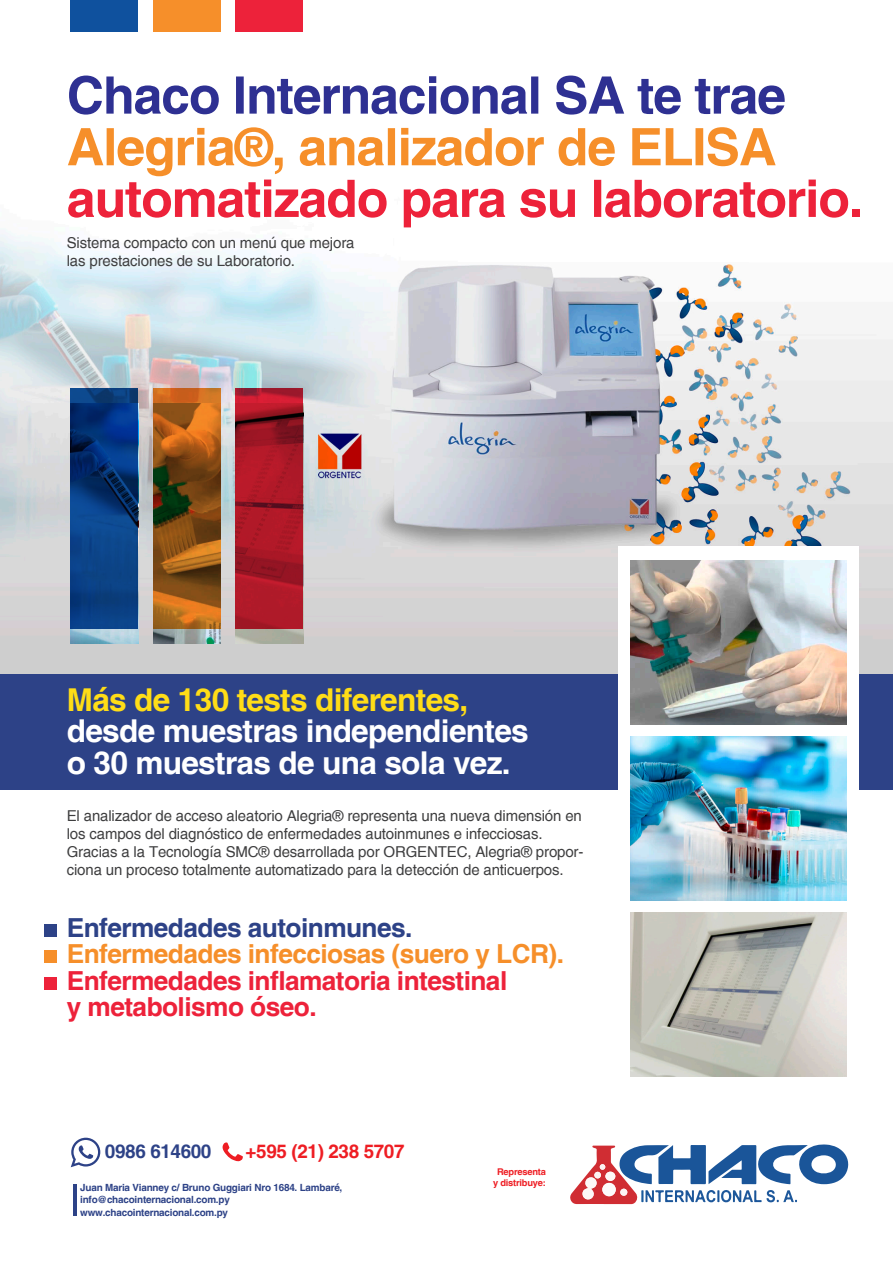
<style>
.page{position:relative;width:893px;height:1263px;background:#fff}
.page>*{position:absolute;margin:0;border:0;box-sizing:border-box;transform-origin:0 0}
.t1{font:700 51.6px "Helvetica";letter-spacing:-.02em;color:#ed223a}
.t2{font:700 51.6px "Helvetica";letter-spacing:-.02em;color:#2e3092}
.t3{font:700 51.6px "Helvetica";letter-spacing:-.02em;color:#f68f2a}
.t4{font:700 31.5px/31.5px "Helvetica";letter-spacing:-.02em;color:#fff}
.t5{font:700 31.5px "Helvetica";letter-spacing:-.02em;color:#ffdd17}
.t6{font:700 26.25px/26.2px "Helvetica";letter-spacing:-.02em;color:#ed223a}
.t7{font:700 26.25px "Helvetica";letter-spacing:-.02em;color:#f68f2a}
.t8{font:700 26.25px "Helvetica";letter-spacing:-.02em;color:#2d4287}
.t9{font:700 18.9px "Helvetica";letter-spacing:-.02em;color:#ee1d23}
.t10{font:700 18.9px "Helvetica";letter-spacing:-.02em;color:#2d4287}
.t11{font:15px/18px "Helvetica";letter-spacing:-.01em;color:#3e3e3f}
.t12{font:700 9.9px/12.1px "Helvetica";letter-spacing:-.02em;color:#2d4287}
.t13{font:700 9.3px/11.1px "Helvetica";letter-spacing:-.02em;color:#ee1d23;text-align:center}
</style>
<div class="page">
<div style="left:0;top:673px;width:893px;height:117px;background:#2d4287"></div>
<img style="left:0;top:228px;width:893px;height:445px">
<div style="left:618px;top:546px;width:240px;height:548px;background:#fff"></div>
<div style="left:71px;top:0;width:67px;height:32px;background:#0f519e"></div>
<div style="left:153px;top:0;width:68px;height:32px;background:#f68f2a"></div>
<div style="left:236px;top:0;width:67px;height:32px;background:#ed223a"></div>
<svg style="left:71px;top:1138px;width:29px;height:29px"></svg>
<svg style="left:223px;top:1142px;width:20px;height:20px"></svg>
<hr style="left:74px;top:1184px;width:3px;height:31px;background:#2d4287">
<svg style="left:570px;top:1144px;width:279px;height:60px"></svg>
<img style="left:71px;top:628px;width:67px;height:16px">
<img style="left:631px;top:561px;width:215px;height:163px">
<img style="left:631px;top:737px;width:215px;height:163px">
<img style="left:631px;top:913px;width:215px;height:163px">
<img style="left:153px;top:628px;width:68px;height:16px">
<img style="left:236px;top:628px;width:67px;height:16px">
<svg style="left:153px;top:388px;width:68px;height:240px;background:#905517"></svg>
<svg style="left:71px;top:388px;width:67px;height:240px;background:#07397d"></svg>
<svg style="left:236px;top:388px;width:67px;height:240px;background:#a51726"></svg>
<div style="left:44px;top:924px;width:13px;height:13px;background:#2d4287"></div>
<div style="left:44px;top:978px;width:13px;height:12px;background:#ed223a"></div>
<div style="left:44px;top:950px;width:13px;height:12px;background:#f68f2a"></div>
<h1 class="t2" style="left:67px;top:64px;width:721px">Chaco Internacional SA te trae</h1>
<h1 class="t3" style="left:67px;top:115px;width:711px">Alegria®, analizador de ELISA</h1>
<h1 class="t1" style="left:67px;top:167px;width:798px">automatizado para su laboratorio.</h1>
<p class="t11" style="left:67px;top:234px;width:289px">Sistema compacto con un menú que mejora las prestaciones de su Laboratorio.</p>
<h2 class="t5" style="left:67px;top:680px;width:403px">Más de 130 tests diferentes,</h2>
<h2 class="t4" style="left:67px;top:715px;width:464px">desde muestras independientes o 30 muestras de una sola vez.</h2>
<p class="t11" style="left:67px;top:807px;width:518px">El analizador de acceso aleatorio Alegria® representa una nueva dimensión en los campos del diagnóstico de enfermedades autoinmunes e infecciosas.<br>Gracias a la Tecnología SMC® desarrollada por ORGENTEC, Alegria® propor&shy;ciona un proceso totalmente automatizado para la detección de anticuerpos.</p>
<h3 class="t8" style="left:67px;top:912px;width:347px">Enfermedades autoinmunes.</h3>
<h3 class="t7" style="left:67px;top:938px;width:499px">Enfermedades infecciosas (suero y LCR).</h3>
<h3 class="t6" style="left:67px;top:967px;width:442px">Enfermedades inflamatoria intestinal y metabolismo óseo.</h3>
<p class="t10" style="left:105px;top:1139px;width:108px">0986 614600</p>
<p class="t9" style="left:246px;top:1139px;width:160px">+595 (21) 238 5707</p>
<p class="t12" style="left:80px;top:1182px;width:264px">Juan Maria Vianney c/ Bruno Guggiari Nro 1684. Lambaré, info@chacointernacional.com.py www.chacointernacional.com.py</p>
<p class="t13" style="left:493px;top:1166px;width:54px">Representa y distribuye:</p>
</div>
